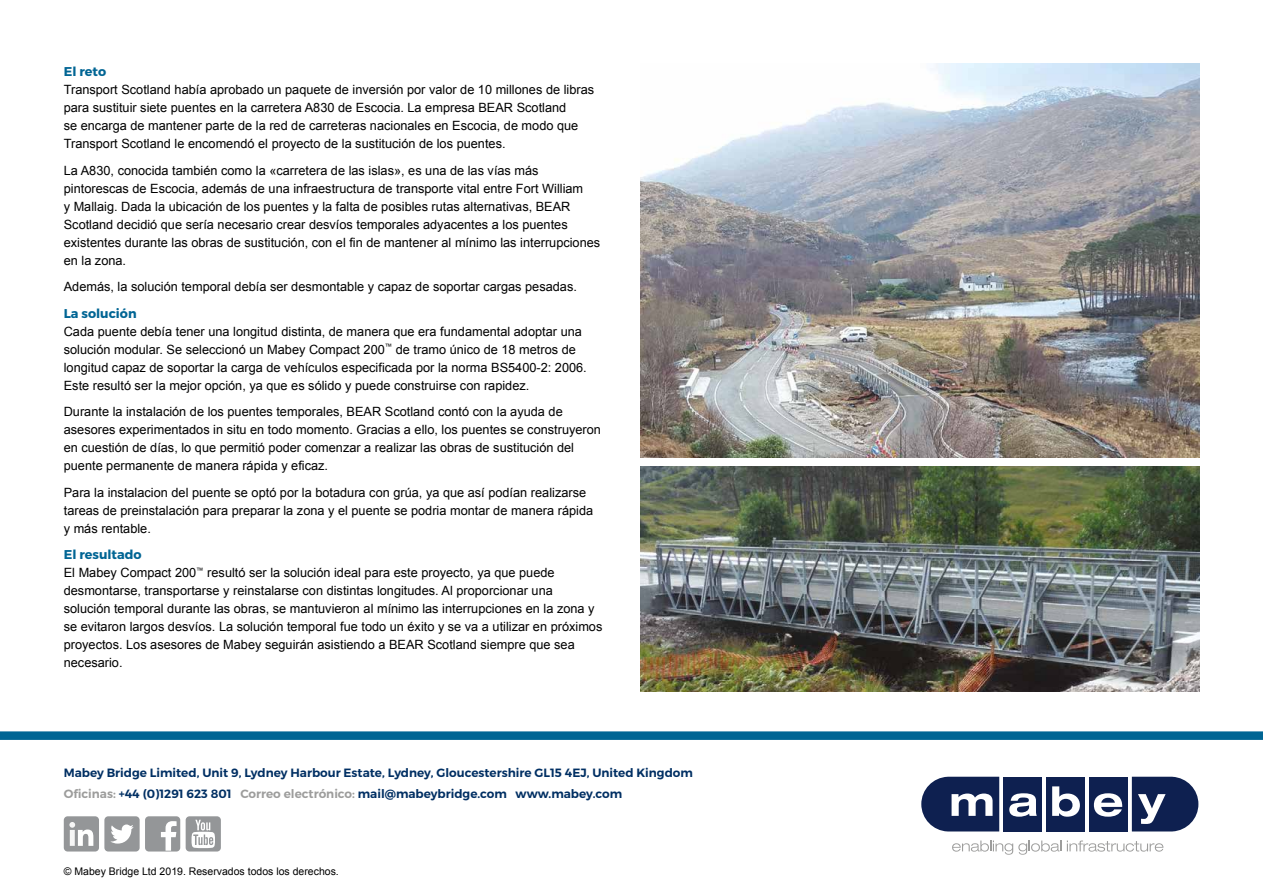
<style>
.page{position:relative;width:1263px;height:893px;background:#fff}
.page>*{position:absolute;margin:0;border:0;box-sizing:border-box;transform-origin:0 0}
.t1{font:12.75px/18px "Arial";color:#000}
.t2{font:700 12.75px "Montserrat";color:#006594}
.t3{font:600 12px/20.7px "Montserrat";color:#002f63}
.t4{font:10.5px "Arial";color:#000}
.s1{color:#9d9d9c}
</style>
<div class="page">
<div style="left:1089px;top:777px;width:38px;height:54px;background:#0e2050"></div>
<div style="left:1046px;top:777px;width:39px;height:54px;background:#0e2050"></div>
<div style="left:1003px;top:777px;width:39px;height:54px;background:#0e2050"></div>
<svg style="left:921px;top:777px;width:78px;height:54px"></svg>
<svg style="left:1009px;top:793px;width:28px;height:24px"></svg>
<svg style="left:1052px;top:786px;width:28px;height:31px"></svg>
<svg style="left:1094px;top:793px;width:28px;height:24px"></svg>
<svg style="left:1132px;top:777px;width:66px;height:54px"></svg>
<svg style="left:952px;top:840px;width:109px;height:15px"></svg>
<svg style="left:1067px;top:840px;width:96px;height:12px"></svg>
<div style="left:0;top:731px;width:1263px;height:9px;background:#006594"></div>
<img style="left:640px;top:64px;width:559px;height:394px">
<img style="left:640px;top:467px;width:559px;height:224px">
<div style="left:186px;top:816px;width:35px;height:35px;background:#949698;border-radius:4px"></div>
<svg style="left:192px;top:820px;width:23px;height:28px"></svg>
<div style="left:145px;top:816px;width:35px;height:35px;background:#949698;border-radius:4px"></div>
<svg style="left:161px;top:821px;width:16px;height:30px"></svg>
<div style="left:64px;top:816px;width:35px;height:35px;background:#949698;border-radius:4px"></div>
<svg style="left:69px;top:822px;width:24px;height:24px"></svg>
<div style="left:104px;top:816px;width:36px;height:35px;background:#949698;border-radius:4px"></div>
<svg style="left:110px;top:824px;width:24px;height:20px"></svg>
<p class="t2" style="left:64px;top:64px;width:44px">El reto</p>
<p class="t1" style="left:64px;top:81px;width:532px">Transport Scotland había aprobado un paquete de inversión por valor de 10 millones de libras para sustituir siete puentes en la carretera A830 de Escocia. La empresa BEAR Scotland<br>se encarga de mantener parte de la red de carreteras nacionales en Escocia, de modo que Transport Scotland le encomendó el proyecto de la sustitución de los puentes.</p>
<p class="t1" style="left:64px;top:161px;width:538px">La A830, conocida también como la «carretera de las islas», es una de las vías más pintorescas de Escocia, además de una infraestructura de transporte vital entre Fort William<br>y Mallaig. Dada la ubicación de los puentes y la falta de posibles rutas alternativas, BEAR Scotland decidió que sería necesario crear desvíos temporales adyacentes a los puentes existentes durante las obras de sustitución, con el fin de mantener al mínimo las interrupciones en la zona.</p>
<p class="t1" style="left:64px;top:278px;width:515px">Además, la solución temporal debía ser desmontable y capaz de soportar cargas pesadas.</p>
<p class="t2" style="left:64px;top:305px;width:74px">La solución</p>
<p class="t1" style="left:64px;top:322px;width:525px">Cada puente debía tener una longitud distinta, de manera que era fundamental adoptar una solución modular. Se seleccionó un Mabey Compact 200<sup>™</sup> de tramo único de 18 metros de longitud capaz de soportar la carga de vehículos especificada por la norma BS5400-2: 2006.<br>Este resultó ser la mejor opción, ya que es sólido y puede construirse con rapidez.</p>
<p class="t1" style="left:64px;top:403px;width:539px">Durante la instalación de los puentes temporales, BEAR Scotland contó con la ayuda de asesores experimentados in situ en todo momento. Gracias a ello, los puentes se construyeron en cuestión de días, lo que permitió poder comenzar a realizar las obras de sustitución del puente permanente de manera rápida y eficaz.</p>
<p class="t1" style="left:64px;top:483px;width:531px">Para la instalacion del puente se optó por la botadura con grúa, ya que así podían realizarse tareas de preinstalación para preparar la zona y el puente se podria montar de manera rápida y más rentable.</p>
<p class="t2" style="left:64px;top:547px;width:79px">El resultado</p>
<p class="t1" style="left:64px;top:564px;width:540px">El Mabey Compact 200<sup>™</sup> resultó ser la solución ideal para este proyecto, ya que puede desmontarse, transportarse y reinstalarse con distintas longitudes. Al proporcionar una solución temporal durante las obras, se mantuvieron al mínimo las interrupciones en la zona y se evitaron largos desvíos. La solución temporal fue todo un éxito y se va a utilizar en próximos proyectos. Los asesores de Mabey seguirán asistiendo a BEAR Scotland siempre que sea necesario.</p>
<p class="t3" style="left:64px;top:762px;width:631px">Mabey Bridge Limited, Unit 9, Lydney Harbour Estate, Lydney, Gloucestershire GL15 4EJ, United Kingdom<br><span class="s1">Oficinas:</span> +44 (0)1291 623 801 <span class="s1">Correo electrónico:</span> mail@mabeybridge.com www.mabey.com</p>
<p class="t4" style="left:64px;top:865px;width:277px">© Mabey Bridge Ltd 2019. Reservados todos los derechos.</p>
</div>
